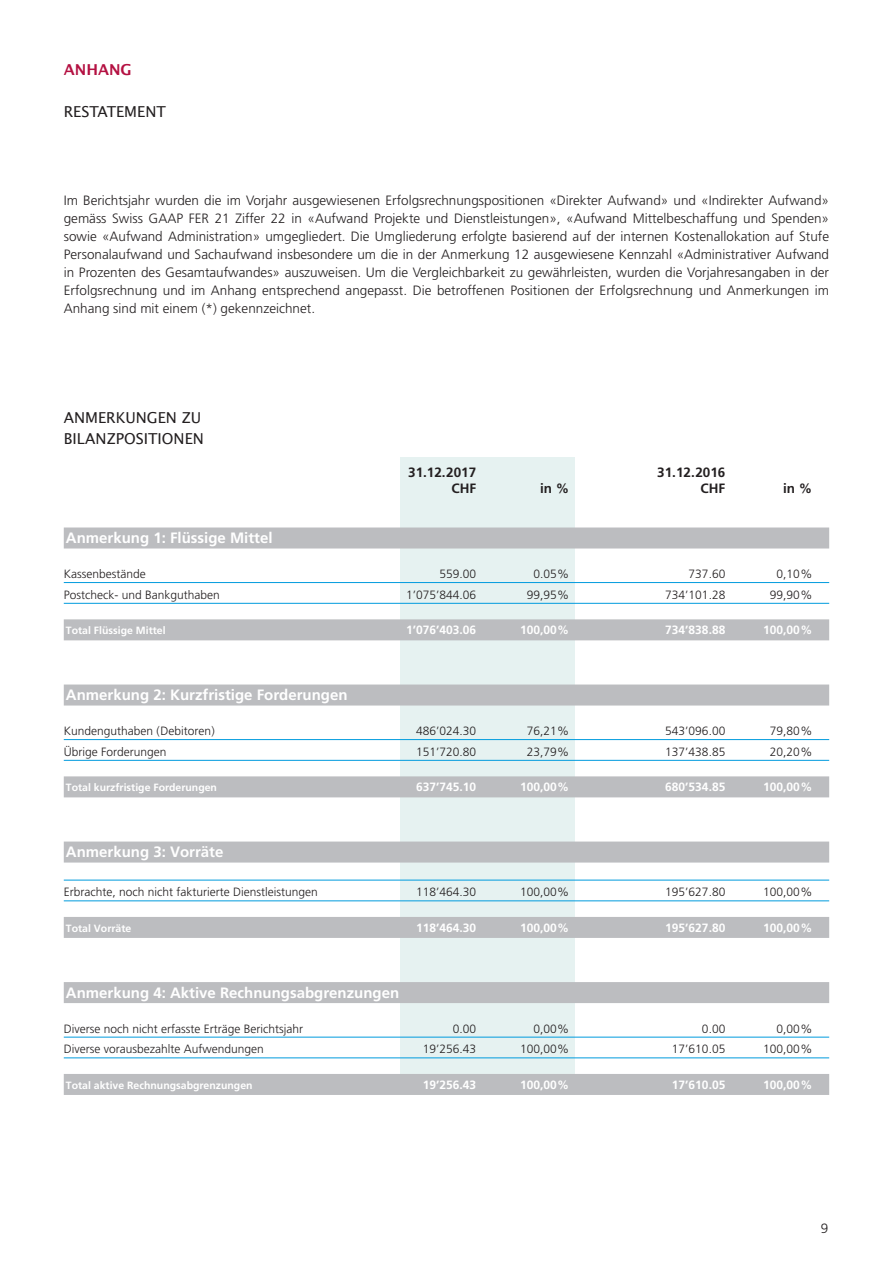
<style>
.page{position:relative;width:893px;height:1263px;background:#fff}
.page>*{position:absolute;margin:0;border:0;box-sizing:border-box;transform-origin:0 0}
.t1{font:700 15px "Frutiger";color:#fff}
.t2{font:15px/21px "Lucida San Rom";color:#231f20}
.t3{font:15px "Lucida San Dem";color:#b41142}
.t4{font:300 13.5px/18px "Frutiger";color:#231f20;text-align:justify}
.t5{font:700 13.5px "Frutiger";color:#231f20}
.t6{font:300 12px "Frutiger";color:#231f20}
.t7{font:700 12px "Frutiger";color:#fff}
.t8{font:700 10.5px "Frutiger";color:#fff}
</style>
<div class="page">
<div style="left:401px;top:457px;width:174px;height:638px;background:#e6f2f1"></div>
<div style="left:64px;top:527px;width:765px;height:21px;background:#bcbdc0"></div>
<hr style="left:64px;top:582px;width:765px;height:1px;background:#009bde">
<hr style="left:64px;top:603px;width:765px;height:1px;background:#009bde">
<div style="left:64px;top:619px;width:765px;height:21px;background:#bcbdc0"></div>
<div style="left:64px;top:684px;width:765px;height:21px;background:#bcbdc0"></div>
<hr style="left:64px;top:739px;width:765px;height:1px;background:#009bde">
<hr style="left:64px;top:760px;width:765px;height:1px;background:#009bde">
<div style="left:64px;top:776px;width:765px;height:21px;background:#bcbdc0"></div>
<div style="left:64px;top:841px;width:765px;height:21px;background:#bcbdc0"></div>
<hr style="left:64px;top:880px;width:765px;height:1px;background:#009bde">
<hr style="left:64px;top:900px;width:765px;height:1px;background:#009bde">
<div style="left:64px;top:917px;width:765px;height:21px;background:#bcbdc0"></div>
<div style="left:64px;top:982px;width:765px;height:21px;background:#bcbdc0"></div>
<hr style="left:64px;top:1037px;width:765px;height:1px;background:#009bde">
<hr style="left:64px;top:1057px;width:765px;height:1px;background:#009bde">
<div style="left:64px;top:1074px;width:765px;height:21px;background:#bcbdc0"></div>
<p class="t3" style="left:64px;top:60px;width:70px">ANHANG</p>
<p class="t2" style="left:64px;top:101px;width:104px">RESTATEMENT</p>
<p class="t4" style="left:64px;top:191px;width:767px">Im Berichtsjahr wurden die im Vorjahr ausgewiesenen Erfolgsrechnungspositionen «Direkter Aufwand» und «Indirekter Aufwand» gemäss Swiss GAAP FER 21 Ziffer 22 in «Aufwand Projekte und Dienstleistungen», «Aufwand Mittelbeschaffung und Spenden» sowie «Aufwand Administration» umgegliedert. Die Umgliederung erfolgte basierend auf der internen Kostenallokation auf Stufe Personalaufwand und Sachaufwand insbesondere um die in der Anmerkung 12 ausgewiesene Kennzahl «Administrativer Aufwand in Prozenten des Gesamtaufwandes» auszuweisen. Um die Vergleichbarkeit zu gewährleisten, wurden die Vorjahresangaben in der Erfolgsrechnung und im Anhang entsprechend angepasst. Die betroffenen Positionen der Erfolgsrechnung und Anmerkungen im Anhang sind mit einem (*) gekennzeichnet.</p>
<p class="t2" style="left:64px;top:407px;width:142px">ANMERKUNGEN ZU<br>BILANZPOSITIONEN</p>
<p class="t5" style="left:408px;top:464px;width:70px">31.12.2017</p>
<p class="t5" style="left:657px;top:464px;width:70px">31.12.2016</p>
<p class="t5" style="left:452px;top:481px;width:26px">CHF</p>
<p class="t5" style="left:540px;top:481px;width:31px">in %</p>
<p class="t5" style="left:701px;top:481px;width:26px">CHF</p>
<p class="t5" style="left:783px;top:481px;width:31px">in %</p>
<p class="t1" style="left:66px;top:529px;width:208px">Anmerkung 1: Flüssige Mittel</p>
<p class="t6" style="left:64px;top:567px;width:84px">Kassenbestände</p>
<p class="t6" style="left:440px;top:567px;width:38px">559.00</p>
<p class="t6" style="left:533px;top:567px;width:37px">0.05%</p>
<p class="t6" style="left:689px;top:567px;width:38px">737.60</p>
<p class="t6" style="left:776px;top:567px;width:37px">0,10%</p>
<p class="t6" style="left:64px;top:588px;width:158px">Postcheck- und Bankguthaben</p>
<p class="t6" style="left:406px;top:588px;width:72px">1’075’844.06</p>
<p class="t6" style="left:527px;top:588px;width:44px">99,95%</p>
<p class="t6" style="left:665px;top:588px;width:62px">734’101.28</p>
<p class="t6" style="left:770px;top:588px;width:44px">99,90%</p>
<p class="t8" style="left:66px;top:624px;width:101px">Total Flüssige Mittel</p>
<p class="t7" style="left:406px;top:623px;width:72px">1’076’403.06</p>
<p class="t7" style="left:520px;top:623px;width:51px">100,00%</p>
<p class="t7" style="left:665px;top:623px;width:62px">734’838.88</p>
<p class="t7" style="left:763px;top:623px;width:51px">100,00%</p>
<p class="t1" style="left:66px;top:686px;width:283px">Anmerkung 2: Kurzfristige Forderungen</p>
<p class="t6" style="left:64px;top:724px;width:153px">Kundenguthaben (Debitoren)</p>
<p class="t6" style="left:416px;top:724px;width:62px">486’024.30</p>
<p class="t6" style="left:527px;top:724px;width:44px">76,21%</p>
<p class="t6" style="left:665px;top:724px;width:62px">543’096.00</p>
<p class="t6" style="left:770px;top:724px;width:44px">79,80%</p>
<p class="t6" style="left:64px;top:745px;width:104px">Übrige Forderungen</p>
<p class="t6" style="left:416px;top:745px;width:62px">151’720.80</p>
<p class="t6" style="left:527px;top:745px;width:44px">23,79%</p>
<p class="t6" style="left:665px;top:745px;width:62px">137’438.85</p>
<p class="t6" style="left:770px;top:745px;width:44px">20,20%</p>
<p class="t8" style="left:66px;top:781px;width:153px">Total kurzfristige Forderungen</p>
<p class="t7" style="left:416px;top:780px;width:62px">637’745.10</p>
<p class="t7" style="left:520px;top:780px;width:51px">100,00%</p>
<p class="t7" style="left:665px;top:780px;width:62px">680’534.85</p>
<p class="t7" style="left:763px;top:780px;width:51px">100,00%</p>
<p class="t1" style="left:66px;top:843px;width:159px">Anmerkung 3: Vorräte</p>
<p class="t6" style="left:64px;top:885px;width:256px">Erbrachte, noch nicht fakturierte Dienstleistungen</p>
<p class="t6" style="left:416px;top:885px;width:62px">118’464.30</p>
<p class="t6" style="left:520px;top:885px;width:51px">100,00%</p>
<p class="t6" style="left:665px;top:885px;width:62px">195’627.80</p>
<p class="t6" style="left:763px;top:885px;width:51px">100,00%</p>
<p class="t8" style="left:66px;top:922px;width:67px">Total Vorräte</p>
<p class="t7" style="left:416px;top:920px;width:62px">118’464.30</p>
<p class="t7" style="left:520px;top:920px;width:51px">100,00%</p>
<p class="t7" style="left:665px;top:920px;width:62px">195’627.80</p>
<p class="t7" style="left:763px;top:920px;width:51px">100,00%</p>
<p class="t1" style="left:66px;top:983px;width:335px">Anmerkung 4: Aktive Rechnungsabgrenzungen</p>
<p class="t6" style="left:64px;top:1022px;width:241px">Diverse noch nicht erfasste Erträge Berichtsjahr</p>
<p class="t6" style="left:453px;top:1022px;width:25px">0.00</p>
<p class="t6" style="left:533px;top:1022px;width:37px">0,00%</p>
<p class="t6" style="left:702px;top:1022px;width:25px">0.00</p>
<p class="t6" style="left:776px;top:1022px;width:37px">0,00%</p>
<p class="t6" style="left:64px;top:1042px;width:202px">Diverse vorausbezahlte Aufwendungen</p>
<p class="t6" style="left:423px;top:1042px;width:55px">19’256.43</p>
<p class="t6" style="left:520px;top:1042px;width:51px">100,00%</p>
<p class="t6" style="left:672px;top:1042px;width:55px">17’610.05</p>
<p class="t6" style="left:763px;top:1042px;width:51px">100,00%</p>
<p class="t8" style="left:66px;top:1079px;width:188px">Total aktive Rechnungsabgrenzungen</p>
<p class="t7" style="left:423px;top:1077px;width:55px">19’256.43</p>
<p class="t7" style="left:520px;top:1077px;width:51px">100,00%</p>
<p class="t7" style="left:672px;top:1077px;width:55px">17’610.05</p>
<p class="t7" style="left:763px;top:1077px;width:51px">100,00%</p>
<p class="t4" style="left:821px;top:1220px;width:9px">9</p>
</div>
